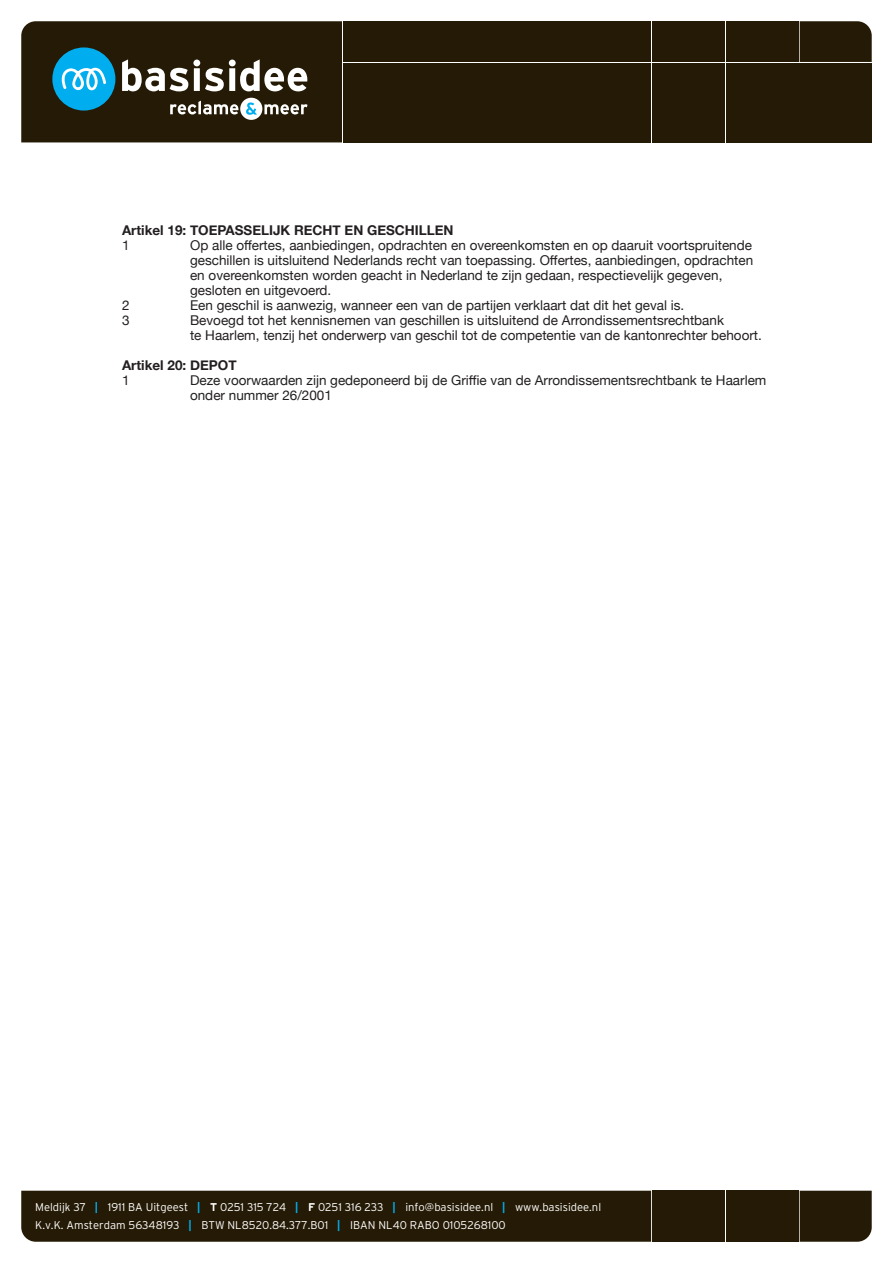
<style>
.page{position:relative;width:893px;height:1263px;background:#fff}
.page>*{position:absolute;margin:0;border:0;box-sizing:border-box;transform-origin:0 0}
.t1{font:13.5px/15px "Helvetica Neue";color:#231f20}
.t2{font:700 13.5px "Helvetica Neue";color:#231f20}
.t3{font:300 11.25px/18px "Interstate";color:#fff}
.s1{font-weight:700;color:#00aeef}
.s2{font-weight:700}
</style>
<div class="page">
<div style="left:652px;top:21px;width:73px;height:41px;background:#251a05"></div>
<div style="left:343px;top:21px;width:308px;height:41px;background:#251a05"></div>
<div style="left:343px;top:63px;width:308px;height:79px;background:#251a05"></div>
<div style="left:726px;top:21px;width:72px;height:41px;background:#251a05"></div>
<div style="left:652px;top:63px;width:73px;height:79px;background:#251a05"></div>
<svg style="left:800px;top:21px;width:72px;height:41px;background:#2a200b"></svg>
<div style="left:726px;top:63px;width:72px;height:79px;background:#251a05"></div>
<div style="left:800px;top:63px;width:72px;height:79px;background:#251a05"></div>
<svg style="left:21px;top:21px;width:321px;height:121px;background:#393c30"></svg>
<div style="left:652px;top:1191px;width:73px;height:51px;background:#251a05"></div>
<div style="left:726px;top:1191px;width:72px;height:51px;background:#251a05"></div>
<div style="left:800px;top:1191px;width:72px;height:51px;background:#251a05"></div>
<div style="left:21px;top:1191px;width:630px;height:51px;background:#251a05"></div>
<p class="t2" style="left:122px;top:219px;width:333px">Artikel 19: TOEPASSELIJK RECHT EN GESCHILLEN</p>
<p class="t1" style="left:122px;top:238px;width:9px">1</p>
<p class="t1" style="left:190px;top:238px;width:565px">Op alle offertes, aanbiedingen, opdrachten en overeenkomsten en op daaruit voortspruitende geschillen is uitsluitend Nederlands recht van toepassing. Offertes, aanbiedingen, opdrachten en overeenkomsten worden geacht in Nederland te zijn gedaan, respectievelijk gegeven, gesloten en uitgevoerd.</p>
<p class="t1" style="left:122px;top:298px;width:9px">2</p>
<p class="t1" style="left:190px;top:298px;width:496px">Een geschil is aanwezig, wanneer een van de partijen verklaart dat dit het geval is.</p>
<p class="t1" style="left:122px;top:313px;width:9px">3</p>
<p class="t1" style="left:190px;top:313px;width:573px">Bevoegd tot het kennisnemen van geschillen is uitsluitend de Arrondissementsrechtbank<br>te Haarlem, tenzij het onderwerp van geschil tot de competentie van de kantonrechter behoort.</p>
<p class="t2" style="left:122px;top:354px;width:116px">Artikel 20: DEPOT</p>
<p class="t1" style="left:122px;top:373px;width:9px">1</p>
<p class="t1" style="left:190px;top:373px;width:578px">Deze voorwaarden zijn gedeponeerd bij de Griffie van de Arrondissementsrechtbank te Haarlem onder nummer 26/2001</p>
<p class="t3" style="left:35px;top:1197px;width:567px">Meldijk 37 <span class="s1">|</span> 1911 BA Uitgeest <span class="s1">|</span> <span class="s2">T</span> 0251 315 724 <span class="s1">|</span> <span class="s2">F</span> 0251 316 233 <span class="s1">|</span> info@basisidee.nl <span class="s1">|</span> www.basisidee.nl<br>K.v.K. Amsterdam 56348193 <span class="s1">|</span> BTW NL8520.84.377.B01 <span class="s1">|</span> IBAN NL40 RABO 0105268100</p>
</div>
